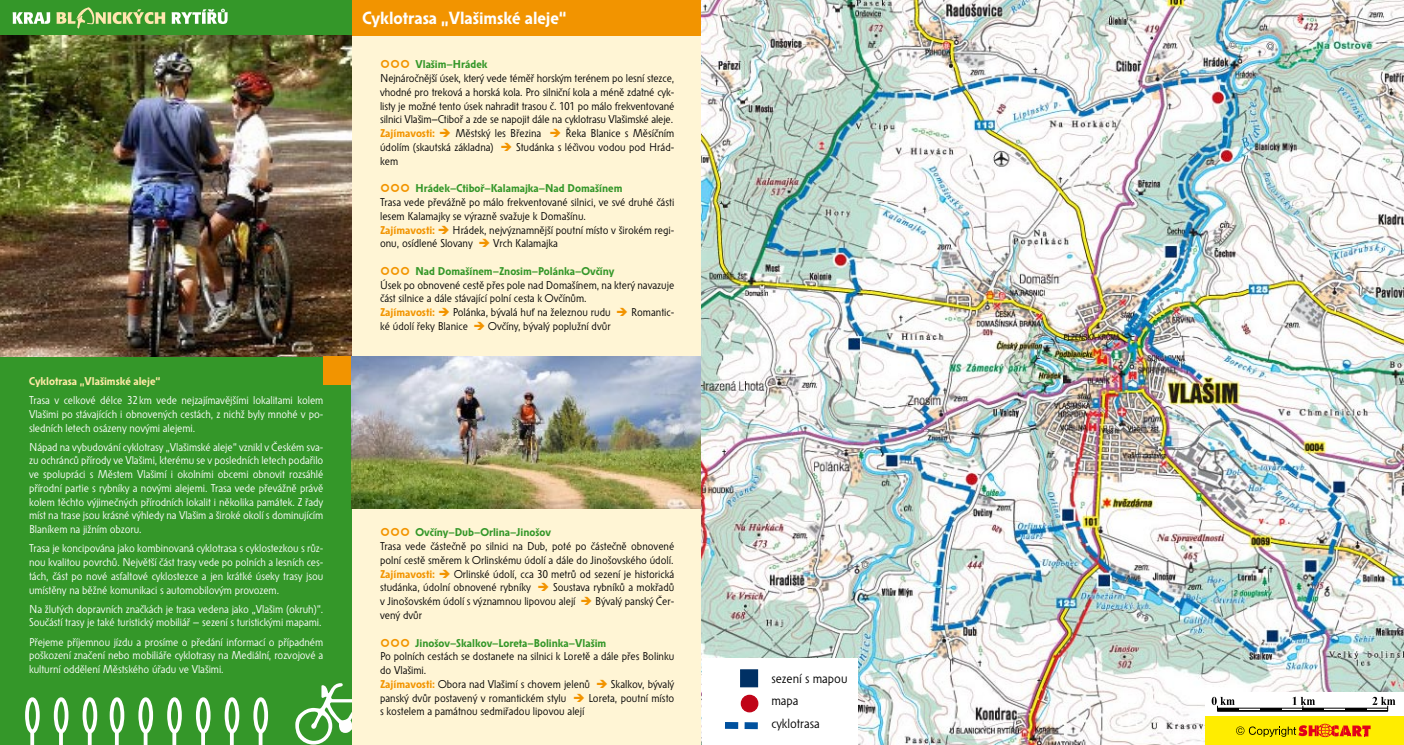
<style>
.page{position:relative;width:1404px;height:745px;background:#fff}
.page>*{position:absolute;margin:0;border:0;box-sizing:border-box;transform-origin:0 0}
.t1{font:700 17.5px "Solpera CE";color:#fff}
.t2{font:13.25px "Solpera CE";color:#000}
.deleni{font:11.25px/13.8px "Solpera CE";color:#000}
.deleni-2{font:11.25px/13.8px "Solpera CE";letter-spacing:-.005em;color:#fff;text-align:justify}
.deleni-3{font:700 11.25px "Solpera CE";color:#349729}
.deleni-4{font:700 11.25px "Solpera CE";color:#f29400}
.deleni-5{font:700 11.25px "Solpera CE";color:#ffeaa6}
.s1{font-weight:700;color:#f29400}
</style>
<div class="page">
<div style="left:351px;top:35px;width:351px;height:709px;background:#fff5d5"></div>
<div style="left:351px;top:0;width:351px;height:35px;background:#f29400"></div>
<div style="left:0;top:0;width:351px;height:35px;background:#349729"></div>
<svg style="left:13px;top:12px;width:37px;height:12px"></svg>
<svg style="left:172px;top:9px;width:55px;height:15px"></svg>
<svg style="left:57px;top:7px;width:108px;height:22px"></svg>
<div style="left:0;top:283px;width:351px;height:461px;background:#349729"></div>
<img style="left:0;top:35px;width:351px;height:321px">
<div style="left:323px;top:356px;width:28px;height:28px;background:#f29400"></div>
<div style="left:253px;top:696px;width:15px;height:37px;border:4px solid #fff;border-radius:50%"></div>
<hr style="left:259px;top:730px;width:3px;height:14px;background:#fff">
<div style="left:225px;top:696px;width:14px;height:37px;border:4px solid #fff;border-radius:50%"></div>
<svg style="left:230px;top:730px;width:4px;height:14px"></svg>
<div style="left:196px;top:696px;width:14px;height:37px;border:4px solid #fff;border-radius:50%"></div>
<svg style="left:201px;top:730px;width:4px;height:14px"></svg>
<div style="left:167px;top:696px;width:15px;height:37px;border:4px solid #fff;border-radius:50%"></div>
<svg style="left:172px;top:730px;width:4px;height:14px"></svg>
<div style="left:138px;top:696px;width:15px;height:37px;border:4px solid #fff;border-radius:50%"></div>
<hr style="left:144px;top:730px;width:3px;height:14px;background:#fff">
<div style="left:110px;top:696px;width:14px;height:37px;border:4px solid #fff;border-radius:50%"></div>
<svg style="left:115px;top:730px;width:4px;height:14px"></svg>
<svg style="left:295px;top:682px;width:57px;height:62px"></svg>
<div style="left:83px;top:696px;width:14px;height:37px;border:4px solid #fff;border-radius:50%"></div>
<svg style="left:88px;top:730px;width:4px;height:14px"></svg>
<div style="left:54px;top:696px;width:14px;height:37px;border:4px solid #fff;border-radius:50%"></div>
<svg style="left:59px;top:730px;width:4px;height:14px"></svg>
<div style="left:25px;top:696px;width:15px;height:37px;border:4px solid #fff;border-radius:50%"></div>
<svg style="left:30px;top:730px;width:4px;height:14px"></svg>
<img style="left:351px;top:356px;width:351px;height:152px">
<img style="left:702px;top:0;width:701px;height:744px">
<div style="left:702px;top:658px;width:155px;height:86px;background:#fff"></div>
<div style="left:741px;top:695px;width:16px;height:16px;background:#c00418;border-radius:50%"></div>
<div style="left:740px;top:694px;width:18px;height:18px;border:1px solid #c00418;border-radius:50%"></div>
<div style="left:740px;top:668px;width:18px;height:19px;background:#003064;border:1px solid #003064"></div>
<svg style="left:725px;top:722px;width:32px;height:6px"></svg>
<div style="left:1205px;top:691px;width:198px;height:25px;background:#fff"></div>
<svg style="left:1211px;top:696px;width:184px;height:15px"></svg>
<hr style="left:1217px;top:707px;width:21px;height:3px;background:#000">
<hr style="left:1259px;top:707px;width:21px;height:3px;background:#000">
<hr style="left:1302px;top:707px;width:21px;height:3px;background:#000">
<hr style="left:1344px;top:708px;width:21px;height:2px;background:#000">
<div style="left:1205px;top:716px;width:198px;height:28px;background:#ffed00"></div>
<svg style="left:1236px;top:723px;width:134px;height:13px"></svg>
<p class="deleni-5" style="left:29px;top:374px;width:133px">Cyklotrasa „Vlašimské aleje“</p>
<p class="deleni-2" style="left:29px;top:394px;width:296px">Trasa v celkové délce 32km vede nejzajímavějšími lokalitami kolem Vlašimi po stávajících i obnovených cestách, z nichž byly mnohé v po&shy;sledních letech osázeny novými alejemi.</p>
<p class="deleni-2" style="left:29px;top:440px;width:296px">Nápad na vybudování cyklotrasy „Vlašimské aleje“ vznikl v Českém sva&shy;zu ochránců přírody ve Vlašimi, kterému se v posledních letech podařilo ve spolupráci s Městem Vlašimí i okolními obcemi obnovit rozsáhlé přírodní partie s rybníky a novými alejemi. Trasa vede převážně právě kolem těchto výjimečných přírodních lokalit i několika památek. Z řady míst na trase jsou krásné výhledy na Vlašim a široké okolí s dominujícím Blaníkem na jižním obzoru.</p>
<p class="deleni-2" style="left:29px;top:542px;width:296px">Trasa je koncipována jako kombinovaná cyklotrasa s cyklostezkou s růz&shy;nou kvalitou povrchů. Největší část trasy vede po polních a lesních ces&shy;tách, část po nové asfaltové cyklostezce a jen krátké úseky trasy jsou umístěny na běžné komunikaci s automobilovým provozem.</p>
<p class="deleni-2" style="left:29px;top:602px;width:296px">Na žlutých dopravních značkách je trasa vedena jako „Vlašim (okruh)“.<br>Součástí trasy je také turistický mobiliář – sezení s turistickými mapami.</p>
<p class="deleni-2" style="left:29px;top:635px;width:296px">Přejeme příjemnou jízdu a prosíme o předání informací o případném poškození značení nebo mobiliáře cyklotrasy na Mediální, rozvojové a kulturní oddělení Městského úřadu ve Vlašimi.</p>
<p class="t1" style="left:362px;top:8px;width:206px">Cyklotrasa „Vlašimské aleje“</p>
<p class="deleni-3" style="left:415px;top:58px;width:73px">Vlašim–Hrádek</p>
<p class="deleni" style="left:380px;top:72px;width:296px;text-align:justify">Nejnáročnější úsek, který vede téměř horským terénem po lesní stezce, vhodné pro treková a horská kola. Pro silniční kola a méně zdatné cyk&shy;listy je možné tento úsek nahradit trasou č. 101 po málo frekventované silnici Vlašim–Ctiboř a zde se napojit dále na cyklotrasu Vlašimské aleje.</p>
<p class="deleni-4" style="left:380px;top:127px;width:57px">Zajímavosti:</p>
<p class="deleni" style="left:455px;top:127px;width:87px">Městský les Březina</p>
<p class="deleni" style="left:565px;top:127px;width:110px">Řeka Blanice s Měsíčním</p>
<p class="deleni" style="left:380px;top:141px;width:115px">údolím (skautská základna)</p>
<p class="deleni" style="left:516px;top:141px;width:160px">Studánka s léčivou vodou pod Hrád-</p>
<p class="deleni" style="left:380px;top:155px;width:20px">kem</p>
<p class="deleni-3" style="left:415px;top:182px;width:208px">Hrádek–Ctiboř–Kalamajka–Nad Domašínem</p>
<p class="deleni" style="left:380px;top:196px;width:296px">Trasa vede převážně po málo frekventované silnici, ve své druhé části lesem Kalamajky se výrazně svažuje k Domašínu.</p>
<p class="deleni-4" style="left:380px;top:223px;width:57px">Zajímavosti:</p>
<p class="deleni" style="left:380px;top:223px;width:296px;text-indent:72px">Hrádek, nejvýznamnější poutní místo v širokém regi&shy;onu, osídlené Slovany</p>
<p class="deleni" style="left:493px;top:237px;width:66px">Vrch Kalamajka</p>
<p class="deleni-3" style="left:415px;top:264px;width:200px">Nad Domašínem–Znosim–Polánka–Ovčíny</p>
<p class="deleni" style="left:380px;top:278px;width:296px">Úsek po obnovené cestě přes pole nad Domašínem, na který navazuje část silnice a dále stávající polní cesta k Ovčínům.</p>
<p class="deleni-4" style="left:380px;top:305px;width:57px">Zajímavosti:</p>
<p class="deleni" style="left:453px;top:306px;width:159px">Polánka, bývalá huť na železnou rudu</p>
<p class="deleni" style="left:631px;top:306px;width:45px">Romantic-</p>
<p class="deleni" style="left:380px;top:320px;width:89px">ké údolí řeky Blanice</p>
<p class="deleni" style="left:488px;top:320px;width:124px">Ovčíny, bývalý poplužní dvůr</p>
<p class="deleni-3" style="left:415px;top:525px;width:137px">Ovčíny–Dub–Orlina–Jinošov</p>
<p class="deleni" style="left:380px;top:540px;width:296px">Trasa vede částečně po silnici na Dub, poté po částečně obnovené polní cestě směrem k Orlinskému údolí a dále do Jinošovského údolí.</p>
<p class="deleni-4" style="left:380px;top:567px;width:57px">Zajímavosti:</p>
<p class="deleni" style="left:380px;top:567px;width:296px;text-indent:74px">Orlinské údolí, cca 30 metrů od sezení je historická studánka, údolní obnovené rybníky</p>
<p class="deleni" style="left:380px;top:581px;width:296px;text-indent:173px">Soustava rybníků a mokřadů v Jinošovském údolí s významnou lipovou alejí</p>
<p class="deleni" style="left:595px;top:595px;width:81px">Bývalý panský Čer-</p>
<p class="deleni" style="left:380px;top:608px;width:43px">vený dvůr</p>
<p class="deleni-3" style="left:415px;top:635px;width:192px">Jinošov–Skalkov–Loreta–Bolinka–Vlašim</p>
<p class="deleni" style="left:380px;top:650px;width:296px">Po polních cestách se dostanete na silnici k Loretě a dále přes Bolinku do Vlašimi.</p>
<p class="deleni" style="left:380px;top:677px;width:211px"><span class="s1">Zajímavosti:</span> Obora nad Vlašimí s chovem jelenů</p>
<p class="deleni" style="left:611px;top:677px;width:65px">Skalkov, bývalý</p>
<p class="deleni" style="left:380px;top:691px;width:188px">panský dvůr postavený v romantickém stylu</p>
<p class="deleni" style="left:588px;top:691px;width:87px">Loreta, poutní místo</p>
<p class="deleni" style="left:380px;top:705px;width:206px">s kostelem a památnou sedmiřadou lipovou alejí</p>
<p class="t2" style="left:771px;top:669px;width:78px">sezení s mapou</p>
<p class="t2" style="left:771px;top:692px;width:29px">mapa</p>
<p class="t2" style="left:771px;top:715px;width:50px">cyklotrasa</p>
</div>
